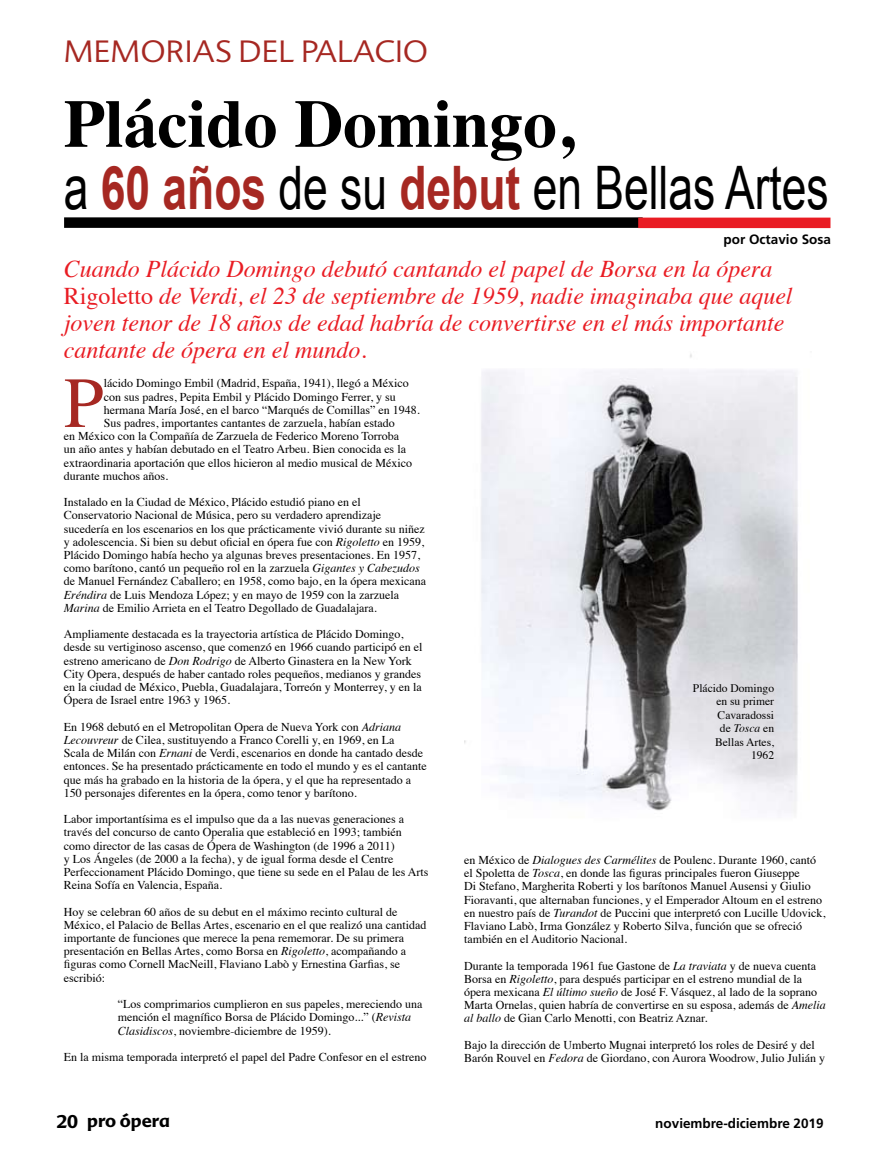
<style>
.page{position:relative;width:893px;height:1170px;background:#fff}
.page>*{position:absolute;margin:0;border:0;box-sizing:border-box;transform-origin:0 0}
.t1{font:71.85px "Times";color:#a62822}
.t2{font:700 67.5px "Times";color:#000}
.t3{font:60px "Arial";color:#000;scale:.74 1}
.t4{font:300 30px "Advert";color:#a62822}
.t5{font:italic 24px/27px "Times";color:#e91c23}
.t6{font:700 18px "Advert";color:#000}
.t7{font:700 13.5px "Frutiger";color:#000}
.t8{font:12px/13.2px "Times";color:#000}
.t9{font:11.55px/13.5px "Times";color:#000;text-align:right}
.s1{font-weight:700;color:#a62822}
.s2{font-style:normal}
.s3{font-style:italic}
</style>
<div class="page">
<img style="left:464px;top:354px;width:334px;height:458px">
<div style="left:64px;top:217px;width:579px;height:11px;background:#000"></div>
<div style="left:638px;top:217px;width:192px;height:11px;background:#e91c23"></div>
<h3 class="t4" style="left:64px;top:33px;width:366px">MEMORIAS DEL PALACIO</h3>
<h2 class="t2" style="left:64px;top:59px;width:512px">Plácido Domingo,</h2>
<h3 class="t3" style="left:64px;top:148px;width:1035px">a <span class="s1">60 años</span> de su <span class="s1">debut</span> en Bellas Artes</h3>
<p class="t7" style="left:724px;top:231px;width:109px">por Octavio Sosa</p>
<p class="t5" style="left:64px;top:254px;width:730px">Cuando Plácido Domingo debutó cantando el papel de Borsa en la ópera <span class="s2">Rigoletto</span> de Verdi, el 23 de septiembre de 1959, nadie imaginaba que aquel joven tenor de 18 años de edad habría de convertirse en el más importante cantante de ópera en el mundo.</p>
<h1 class="t1" style="left:64px;top:335px;width:41px">P</h1>
<p class="t8" style="left:104px;top:375px;width:306px">lácido Domingo Embil (Madrid, España, 1941), llegó a México</p>
<p class="t8" style="left:104px;top:389px;width:294px">con sus padres, Pepita Embil y Plácido Domingo Ferrer, y su</p>
<p class="t8" style="left:104px;top:402px;width:317px">hermana María José, en el barco “Marqués de Comillas” en 1948.</p>
<p class="t8" style="left:104px;top:415px;width:292px">Sus padres, importantes cantantes de zarzuela, habían estado</p>
<p class="t8" style="left:64px;top:428px;width:337px">en México con la Compañía de Zarzuela de Federico Moreno Torroba</p>
<p class="t8" style="left:64px;top:441px;width:344px">un año antes y habían debutado en el Teatro Arbeu. Bien conocida es la</p>
<p class="t8" style="left:64px;top:455px;width:350px">extraordinaria aportación que ellos hicieron al medio musical de México</p>
<p class="t8" style="left:64px;top:468px;width:106px">durante muchos años.</p>
<p class="t8" style="left:64px;top:494px;width:364px">Instalado en la Ciudad de México, Plácido estudió piano en el Conservatorio Nacional de Música, pero su verdadero aprendizaje sucedería en los escenarios en los que prácticamente vivió durante su niñez y adolescencia. Si bien su debut oficial en ópera fue con <span class="s3">Rigoletto</span> en 1959, Plácido Domingo había hecho ya algunas breves presentaciones. En 1957, como barítono, cantó un pequeño rol en la zarzuela <span class="s3">Gigantes y Cabezudos </span>de Manuel Fernández Caballero; en 1958, como bajo, en la ópera mexicana <span class="s3">Eréndira</span> de Luis Mendoza López; y en mayo de 1959 con la zarzuela <span class="s3">Marina</span> de Emilio Arrieta en el Teatro Degollado de Guadalajara.</p>
<p class="t8" style="left:64px;top:626px;width:360px">Ampliamente destacada es la trayectoria artística de Plácido Domingo, desde su vertiginoso ascenso, que comenzó en 1966 cuando participó en el estreno americano de <span class="s3">Don Rodrigo</span> de Alberto Ginastera en la New York City Opera, después de haber cantado roles pequeños, medianos y grandes en la ciudad de México, Puebla, Guadalajara, Torreón y Monterrey, y en la Ópera de Israel entre 1963 y 1965.</p>
<p class="t8" style="left:64px;top:719px;width:364px">En 1968 debutó en el Metropolitan Opera de Nueva York con <span class="s3">Adriana Lecouvreur</span> de Cilea, sustituyendo a Franco Corelli y, en 1969, en La<br>Scala de Milán con <span class="s3">Ernani</span> de Verdi, escenarios en donde ha cantado desde entonces. Se ha presentado prácticamente en todo el mundo y es el cantante que más ha grabado en la historia de la ópera, y el que ha representado a 150 personajes diferentes en la ópera, como tenor y barítono.</p>
<p class="t8" style="left:64px;top:811px;width:366px">Labor importantísima es el impulso que da a las nuevas generaciones a través del concurso de canto Operalia que estableció en 1993; también como director de las casas de Ópera de Washington (de 1996 a 2011)<br>y Los Ángeles (de 2000 a la fecha), y de igual forma desde el Centre Perfeccionament Plácido Domingo, que tiene su sede en el Palau de les Arts Reina Sofía en Valencia, España.</p>
<p class="t8" style="left:64px;top:903px;width:364px">Hoy se celebran 60 años de su debut en el máximo recinto cultural de México, el Palacio de Bellas Artes, escenario en el que realizó una cantidad importante de funciones que merece la pena rememorar. De su primera presentación en Bellas Artes, como Borsa en <span class="s3">Rigoletto</span>, acompañando a figuras como Cornell MacNeill, Flaviano Labò y Ernestina Garfias, se escribió:</p>
<p class="t8" style="left:118px;top:996px;width:306px">“Los comprimarios cumplieron en sus papeles, mereciendo una mención el magnífico Borsa de Plácido Domingo...” (<span class="s3">Revista<br>Clasidiscos</span>, noviembre-diciembre de 1959).</p>
<p class="t8" style="left:64px;top:1049px;width:364px">En la misma temporada interpretó el papel del Padre Confesor en el estreno</p>
<p class="t9" style="left:693px;top:679px;width:83px">Plácido Domingo en su primer<br>Cavaradossi<br>de <span class="s3">Tosca</span> en<br>Bellas Artes,<br>1962</p>
<p class="t8" style="left:464px;top:852px;width:363px">en México de <span class="s3">Dialogues des Carmélites</span> de Poulenc. Durante 1960, cantó el Spoletta de <span class="s3">Tosca</span>, en donde las figuras principales fueron Giuseppe<br>Di Stefano, Margherita Roberti y los barítonos Manuel Ausensi y Giulio Fioravanti, que alternaban funciones, y el Emperador Altoum en el estreno en nuestro país de <span class="s3">Turandot</span> de Puccini que interpretó con Lucille Udovick, Flaviano Labò, Irma González y Roberto Silva, función que se ofreció también en el Auditorio Nacional.</p>
<p class="t8" style="left:464px;top:957px;width:363px">Durante la temporada 1961 fue Gastone de <span class="s3">La traviata</span> y de nueva cuenta Borsa en <span class="s3">Rigoletto</span>, para después participar en el estreno mundial de la ópera mexicana <span class="s3">El último sueño</span> de José F. Vásquez, al lado de la soprano Marta Ornelas, quien habría de convertirse en su esposa, además de <span class="s3">Amelia al ballo</span> de Gian Carlo Menotti, con Beatriz Aznar.</p>
<p class="t8" style="left:464px;top:1037px;width:362px">Bajo la dirección de Umberto Mugnai interpretó los roles de Desiré y del<br>Barón Rouvel en <span class="s3">Fedora</span> de Giordano, con Aurora Woodrow, Julio Julián y</p>
<h3 class="t6" style="left:56px;top:1109px;width:115px">20 pro ópera</h3>
<p class="t7" style="left:655px;top:1115px;width:170px">noviembre-diciembre 2019</p>
</div>
